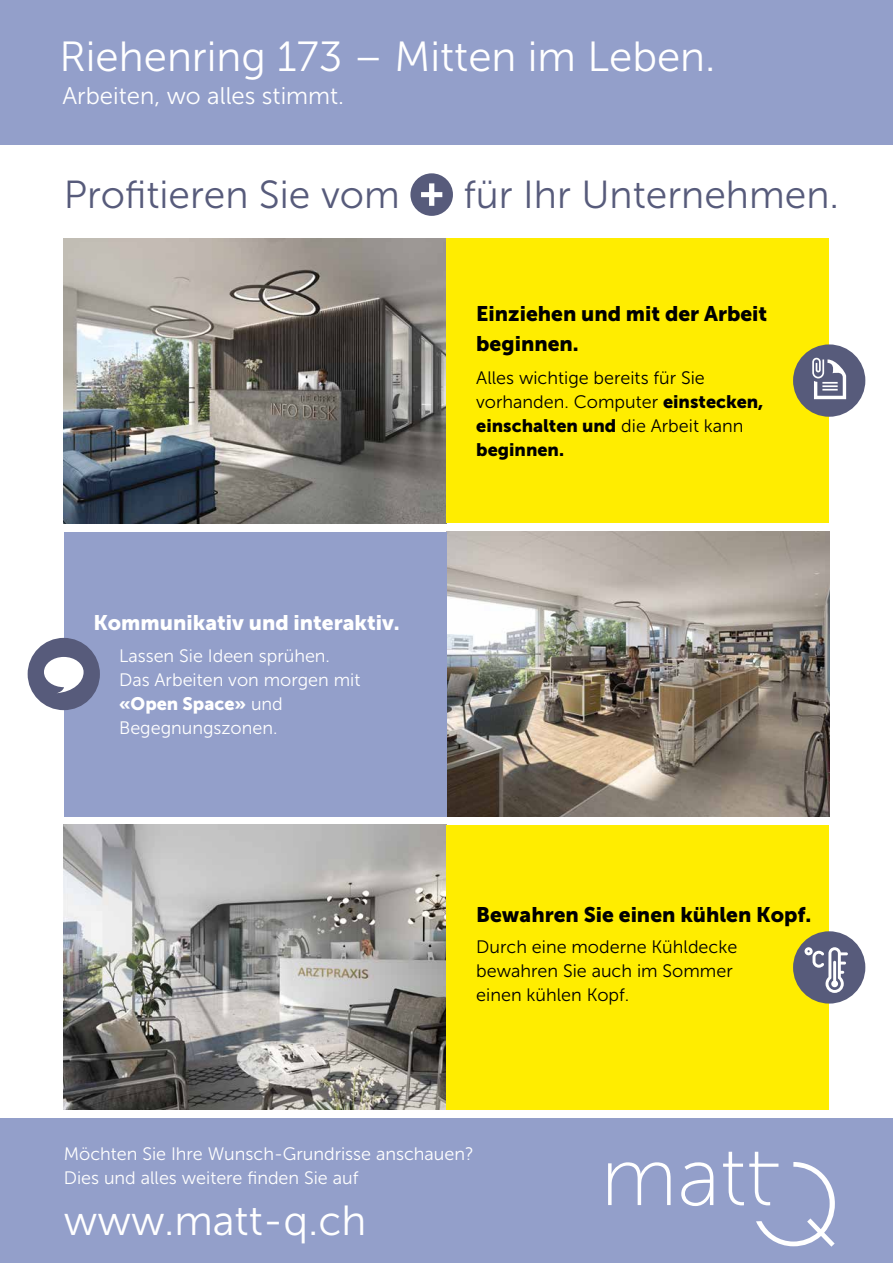
<style>
.page{position:relative;width:893px;height:1263px;background:#fff}
.page>*{position:absolute;margin:0;border:0;box-sizing:border-box;transform-origin:0 0}
.t1{font:42px "Museo Sans 300";color:#fff}
.t2{font:39px "Museo Sans 300";color:#575b7b}
.t3{font:24px "Museo Sans 300";color:#fff}
.t4{font:21px/30px "Museo Sans 900";color:#000}
.t5{font:21px "Museo Sans 900";color:#fff}
.t6{font:18px/24px "Museo Sans 300";color:#fff}
.t7{font:18px/24px "Museo Sans 300";color:#000}
.t8{font:18px/24px "Museo Sans 900";color:#000}
.t9{font:18px "Museo Sans 900";color:#fff}
.s1{font-family:"Museo Sans 300"}
.s2{font-family:"Museo Sans 900"}
</style>
<div class="page">
<img style="left:446px;top:531px;width:383px;height:285px">
<img style="left:64px;top:238px;width:382px;height:285px">
<div style="left:446px;top:238px;width:383px;height:285px;background:#ffed00"></div>
<div style="left:64px;top:531px;width:382px;height:285px;background:#939fca"></div>
<div style="left:0;top:1118px;width:893px;height:145px;background:#939fca"></div>
<svg style="left:608px;top:1162px;width:63px;height:43px"></svg>
<svg style="left:681px;top:1162px;width:32px;height:44px"></svg>
<svg style="left:723px;top:1152px;width:112px;height:95px"></svg>
<div style="left:0;top:0;width:893px;height:145px;background:#939fca"></div>
<div style="left:410px;top:173px;width:43px;height:43px;background:#575b7b;border-radius:50%"></div>
<svg style="left:421px;top:183px;width:21px;height:23px"></svg>
<div style="left:28px;top:638px;width:72px;height:72px;background:#575b7b;border-radius:50%"></div>
<svg style="left:44px;top:657px;width:40px;height:36px"></svg>
<div style="left:793px;top:344px;width:72px;height:73px;background:#575b7b;border-radius:50%"></div>
<svg style="left:812px;top:358px;width:34px;height:41px"></svg>
<img style="left:64px;top:825px;width:382px;height:285px">
<div style="left:446px;top:825px;width:383px;height:285px;background:#ffed00"></div>
<div style="left:793px;top:931px;width:72px;height:72px;background:#575b7b;border-radius:50%"></div>
<svg style="left:804px;top:947px;width:44px;height:46px"></svg>
<h1 class="t1" style="left:60px;top:33px;width:657px">Riehenring 173 – Mitten im Leben.</h1>
<h3 class="t3" style="left:63px;top:82px;width:283px">Arbeiten, wo alles stimmt.</h3>
<h2 class="t2" style="left:64px;top:174px;width:338px">Profitieren Sie vom</h2>
<h2 class="t2" style="left:463px;top:174px;width:377px">für Ihr Unternehmen.</h2>
<p class="t5" style="left:94px;top:610px;width:308px">Kommunikativ und interaktiv.</p>
<p class="t6" style="left:119px;top:644px;width:243px">Lassen Sie Ideen sprühen.<br>Das Arbeiten von morgen mit</p>
<p class="t9" style="left:119px;top:694px;width:165px">«Open Space» <span class="s1">und</span></p>
<p class="t6" style="left:119px;top:716px;width:160px">Begegnungszonen.</p>
<p class="t4" style="left:476px;top:299px;width:293px">Einziehen und mit der Arbeit beginnen.</p>
<p class="t7" style="left:476px;top:366px;width:289px">Alles wichtige bereits für Sie vorhanden. Computer <span class="s2">einstecken,</span></p>
<p class="t8" style="left:476px;top:413px;width:269px">einschalten und <span class="s1">die Arbeit kann </span>beginnen.</p>
<p class="t4" style="left:476px;top:899px;width:336px">Bewahren Sie einen kühlen Kopf.</p>
<p class="t7" style="left:476px;top:935px;width:263px">Durch eine moderne Kühldecke bewahren Sie auch im Sommer einen kühlen Kopf.</p>
<p class="t6" style="left:64px;top:1142px;width:412px">Möchten Sie Ihre Wunsch-Grundrisse anschauen?<br>Dies und alles weitere finden Sie auf</p>
<h1 class="t1" style="left:64px;top:1198px;width:304px">www.matt-q.ch</h1>
</div>
